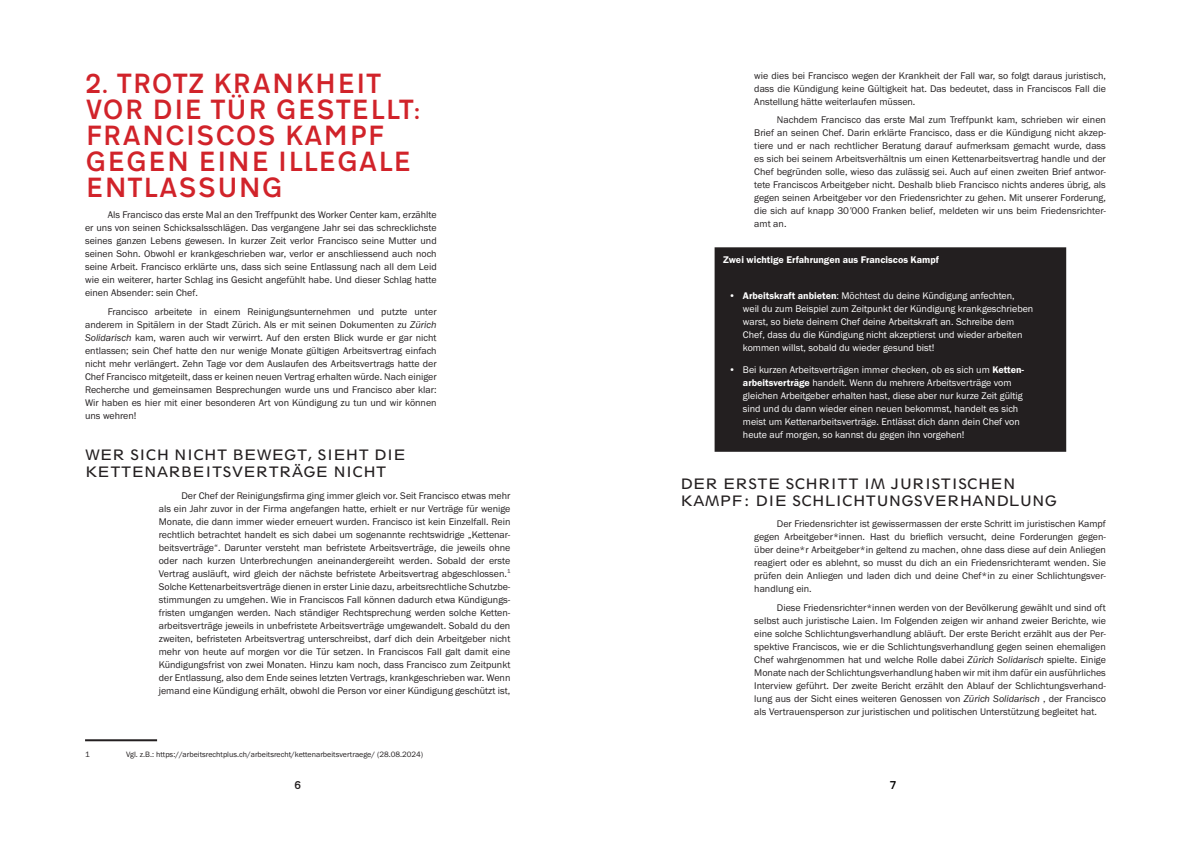
<style>
.page{position:relative;width:1191px;height:842px;background:#fff}
.page>*{position:absolute;margin:0;border:0;box-sizing:border-box;transform-origin:0 0}
.t1{font:500 29px/26px "Transport D";color:#d1232a}
.t2{font:15px/17px "Spartan LT Std Book Class";color:#231f20}
.t3{font:500 12px "Transport D";color:#231f20}
.t4{font:500 12px "Transport D";color:#000001}
.t5{font:10px/13px "Franklin Gothic URW Boo";color:#231f20;text-align:justify}
.t6{font:10px/13px "Franklin Gothic URW Boo";color:#fff}
.t7{font:10px "Franklin Gothic URW Dem";color:#fff}
.t8{font:8px "Franklin Gothic URW Boo";color:#231f20}
.s1{font-family:"Franklin Gothic URW Boo Ita"}
.s2{font-family:"Franklin Gothic URW Dem"}
</style>
<div class="page">
<hr style="left:85px;top:739px;width:72px;height:2px;background:#231f20">
<div style="left:714px;top:247px;width:352px;height:205px;background:#231f20"></div>
<h1 class="t1" style="left:85px;top:70px;width:338px">2. TROTZ KRANKHEIT<br>VOR DIE TÜR GESTELLT:<br>FRANCISCOS KAMPF<br>GEGEN EINE ILLEGALE<br>ENTLASSUNG</h1>
<p class="t5" style="left:85px;top:208px;width:353px;text-indent:23px">Als Francisco das erste Mal an den Treffpunkt des Worker Center kam, erzählte er uns von seinen Schicksalsschlägen. Das vergangene Jahr sei das schrecklichste seines ganzen Lebens gewesen. In kurzer Zeit verlor Francisco seine Mutter und seinen Sohn. Obwohl er krankgeschrieben war, verlor er anschliessend auch noch seine Arbeit. Francisco erklärte uns, dass sich seine Entlassung nach all dem Leid wie ein weiterer, harter Schlag ins Gesicht angefühlt habe. Und dieser Schlag hatte einen Absender: sein Chef.</p>
<p class="t5" style="left:85px;top:305px;width:353px;text-indent:23px">Francisco arbeitete in einem Reinigungsunternehmen und putzte unter anderem in Spitälern in der Stadt Zürich. Als er mit seinen Dokumenten zu <span class="s1">Zürich Solidarisch</span> kam, waren auch wir verwirrt. Auf den ersten Blick wurde er gar nicht entlassen; sein Chef hatte den nur wenige Monate gültigen Arbeitsvertrag einfach nicht mehr verlängert. Zehn Tage vor dem Auslaufen des Arbeitsvertrags hatte der Chef Francisco mitgeteilt, dass er keinen neuen Vertrag erhalten würde. Nach einiger Recherche und gemeinsamen Besprechungen wurde uns und Francisco aber klar:<br>Wir haben es hier mit einer besonderen Art von Kündigung zu tun und wir können uns wehren!</p>
<h2 class="t2" style="left:85px;top:446px;width:322px">WER SICH NICHT BEWEGT, SIEHT DIE<br>KETTENARBEITSVERTRÄGE NICHT</h2>
<p class="t5" style="left:159px;top:489px;width:353px;text-indent:23px">Der Chef der Reinigungsfirma ging immer gleich vor. Seit Francisco etwas mehr als ein Jahr zuvor in der Firma angefangen hatte, erhielt er nur Verträge für wenige Monate, die dann immer wieder erneuert wurden. Francisco ist kein Einzelfall. Rein rechtlich betrachtet handelt es sich dabei um sogenannte rechtswidrige „Kettenar&shy;beitsverträge“. Darunter versteht man befristete Arbeitsverträge, die jeweils ohne oder nach kurzen Unterbrechungen aneinandergereiht werden. Sobald der erste Vertrag ausläuft, wird gleich der nächste befristete Arbeitsvertrag abgeschlossen.<sup>1<br></sup>Solche Kettenarbeitsverträge dienen in erster Linie dazu, arbeitsrechtliche Schutzbe&shy;stimmungen zu umgehen. Wie in Franciscos Fall können dadurch etwa Kündigungs&shy;fristen umgangen werden. Nach ständiger Rechtsprechung werden solche Ketten&shy;arbeitsverträge jeweils in unbefristete Arbeitsverträge umgewandelt. Sobald du den zweiten, befristeten Arbeitsvertrag unterschreibst, darf dich dein Arbeitgeber nicht mehr von heute auf morgen vor die Tür setzen. In Franciscos Fall galt damit eine Kündigungsfrist von zwei Monaten. Hinzu kam noch, dass Francisco zum Zeitpunkt der Entlassung, also dem Ende seines letzten Vertrags, krankgeschrieben war. Wenn jemand eine Kündigung erhält, obwohl die Person vor einer Kündigung geschützt ist,</p>
<p class="t8" style="left:85px;top:749px;width:6px">1</p>
<p class="t8" style="left:126px;top:749px;width:299px">Vgl. z.B.: https://arbeitsrechtplus.ch/arbeitsrecht/kettenarbeitsvertraege/ (28.08.2024)</p>
<p class="t5" style="left:754px;top:69px;width:353px">wie dies bei Francisco wegen der Krankheit der Fall war, so folgt daraus juristisch, dass die Kündigung keine Gültigkeit hat. Das bedeutet, dass in Franciscos Fall die Anstellung hätte weiterlaufen müssen.</p>
<p class="t5" style="left:754px;top:113px;width:353px;text-indent:23px">Nachdem Francisco das erste Mal zum Treffpunkt kam, schrieben wir einen Brief an seinen Chef. Darin erklärte Francisco, dass er die Kündigung nicht akzep&shy;tiere und er nach rechtlicher Beratung darauf aufmerksam gemacht wurde, dass es sich bei seinem Arbeitsverhältnis um einen Kettenarbeitsvertrag handle und der Chef begründen solle, wieso das zulässig sei. Auch auf einen zweiten Brief antwor&shy;tete Franciscos Arbeitgeber nicht. Deshalb blieb Francisco nichts anderes übrig, als gegen seinen Arbeitgeber vor den Friedensrichter zu gehen. Mit unserer Forderung, die sich auf knapp 30<span class="s1">’</span>000 Franken belief, meldeten wir uns beim Friedensrichter&shy;amt an.</p>
<p class="t7" style="left:723px;top:254px;width:217px">Zwei wichtige Erfahrungen aus Franciscos Kampf</p>
<p class="t6" style="left:743px;top:288px;width:292px;text-indent:-14px">• <span class="s2">Arbeitskraft anbieten</span>: Möchtest du deine Kündigung anfechten, weil du zum Beispiel zum Zeitpunkt der Kündigung krankgeschrieben warst, so biete deinem Chef deine Arbeitskraft an. Schreibe dem Chef, dass du die Kündigung nicht akzeptierst und wieder arbeiten kommen willst, sobald du wieder gesund bist!</p>
<p class="t6" style="left:743px;top:363px;width:283px;text-indent:-14px">• Bei kurzen Arbeitsverträgen immer checken, ob es sich um <span class="s2">Ketten&shy;arbeitsverträge</span> handelt. Wenn du mehrere Arbeitsverträge vom gleichen Arbeitgeber erhalten hast, diese aber nur kurze Zeit gültig sind und du dann wieder einen neuen bekommst, handelt es sich meist um Kettenarbeitsverträge. Entlässt dich dann dein Chef von heute auf morgen, so kannst du gegen ihn vorgehen!</p>
<h2 class="t2" style="left:680px;top:475px;width:378px">DER ERSTE SCHRITT IM JURISTISCHEN<br>KAMPF: DIE SCHLICHTUNGSVERHANDLUNG</h2>
<p class="t5" style="left:754px;top:517px;width:353px;text-indent:23px">Der Friedensrichter ist gewissermassen der erste Schritt im juristischen Kampf gegen Arbeitgeber*innen. Hast du brieflich versucht, deine Forderungen gegen&shy;über deine*r Arbeitgeber*in geltend zu machen, ohne dass diese auf dein Anliegen reagiert oder es ablehnt, so musst du dich an ein Friedensrichteramt wenden. Sie prüfen dein Anliegen und laden dich und deine Chef*in zu einer Schlichtungsver&shy;handlung ein.</p>
<p class="t5" style="left:754px;top:601px;width:353px;text-indent:23px">Diese Friedensrichter*innen werden von der Bevölkerung gewählt und sind oft selbst auch juristische Laien. Im Folgenden zeigen wir anhand zweier Berichte, wie eine solche Schlichtungsverhandlung abläuft. Der erste Bericht erzählt aus der Per&shy;spektive Franciscos, wie er die Schlichtungsverhandlung gegen seinen ehemaligen Chef wahrgenommen hat und welche Rolle dabei <span class="s1">Zürich Solidarisch</span> spielte. Einige Monate nach der Schlichtungsverhandlung haben wir mit ihm dafür ein ausführliches Interview geführt. Der zweite Bericht erzählt den Ablauf der Schlichtungsverhand&shy;lung aus der Sicht eines weiteren Genossen von <span class="s1">Zürich Solidarisch</span> , der Francisco als Vertrauensperson zur juristischen und politischen Unterstützung begleitet hat.</p>
<p class="t3" style="left:294px;top:778px;width:9px">6</p>
<p class="t4" style="left:890px;top:778px;width:8px">7</p>
</div>
